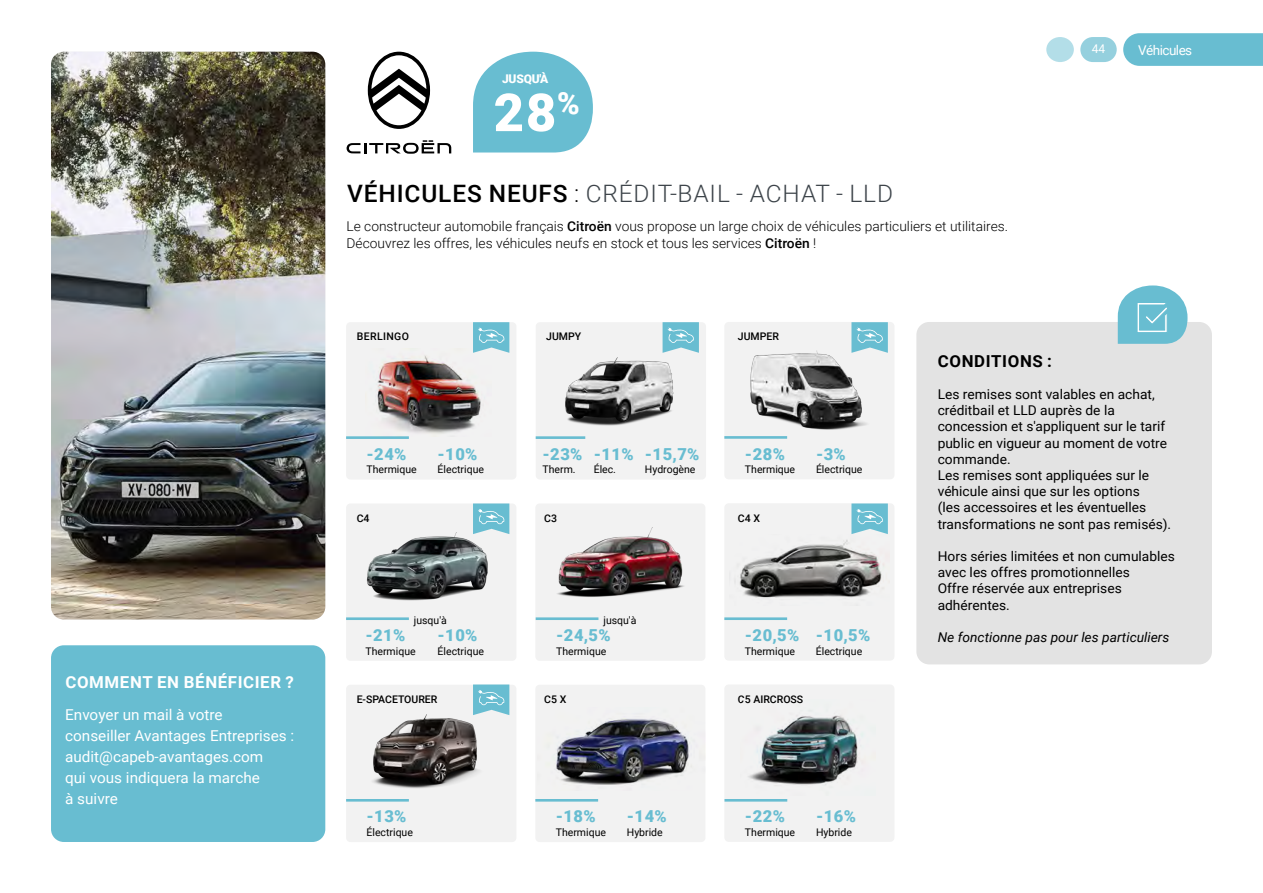
<style>
.page{position:relative;width:1263px;height:893px;background:#fff}
.page>*{position:absolute;margin:0;border:0;box-sizing:border-box;transform-origin:0 0}
.t1{font:900 52.5px "Roboto";color:#fff}
.t2{font:300 24px "Roboto";letter-spacing:.035em;color:#3d444a}
.t3{font:900 16.5px "Roboto";letter-spacing:.035em;color:#68bdd1}
.t4{font:700 16.5px "Roboto";letter-spacing:.035em;color:#fff}
.t5{font:700 16.5px "Roboto";letter-spacing:.035em;color:#000}
.t6{font:15px/21px "Roboto";color:#fff}
.t7{font:13.5px/16.2px "Roboto";color:#000}
.t8{font:300 13.5px/16.2px "Roboto";color:#000}
.t9{font:italic 13.5px "Roboto";color:#000}
.t10{font:13.5px "Roboto";letter-spacing:-.04em;color:#fff}
.t11{font:900 12px "Roboto";letter-spacing:-.015em;color:#fff}
.t12{font:12px "Roboto";color:#fff}
.t13{font:10.5px "Roboto";color:#000}
.t14{font:500 10.5px "Roboto";color:#000}
.t15{font:500 10.5px "Roboto";letter-spacing:.035em;color:#000}
.s1{font-weight:500;color:#000}
.s2{color:#000}
.s3{font-weight:500}
</style>
<div class="page">
<svg style="left:1123px;top:33px;width:140px;height:33px;background:#6dbfd2"></svg>
<div style="left:1046px;top:37px;width:28px;height:25px;background:#b3dee8;border-radius:50%"></div>
<div style="left:1080px;top:37px;width:37px;height:25px;background:#95d0de;border-radius:13px"></div>
<img style="left:51px;top:52px;width:274px;height:567px">
<div style="left:51px;top:645px;width:274px;height:197px;background:#68bdd1;border-radius:13px"></div>
<svg style="left:347px;top:140px;width:104px;height:14px"></svg>
<svg style="left:368px;top:52px;width:62px;height:77px"></svg>
<div style="left:346px;top:322px;width:170px;height:157px;background:#f2f2f2;border-radius:4px"></div>
<hr style="left:346px;top:436px;width:63px;height:3px;background:#68bdd1">
<div style="left:724px;top:322px;width:170px;height:157px;background:#f2f2f2;border-radius:4px"></div>
<hr style="left:724px;top:436px;width:63px;height:3px;background:#68bdd1">
<svg style="left:473px;top:322px;width:36px;height:31px"></svg>
<svg style="left:851px;top:322px;width:37px;height:31px"></svg>
<div style="left:536px;top:322px;width:170px;height:157px;background:#f2f2f2;border-radius:4px"></div>
<hr style="left:536px;top:436px;width:49px;height:3px;background:#68bdd1">
<svg style="left:662px;top:322px;width:37px;height:31px"></svg>
<img style="left:365px;top:349px;width:126px;height:88px">
<img style="left:565px;top:352px;width:113px;height:74px">
<img style="left:750px;top:349px;width:134px;height:81px">
<div style="left:346px;top:685px;width:170px;height:157px;background:#f2f2f2;border-radius:4px"></div>
<div style="left:535px;top:685px;width:170px;height:157px;background:#f2f2f2;border-radius:4px"></div>
<div style="left:724px;top:684px;width:170px;height:158px;background:#f2f2f2;border-radius:4px"></div>
<hr style="left:535px;top:799px;width:63px;height:3px;background:#68bdd1">
<hr style="left:724px;top:799px;width:63px;height:3px;background:#68bdd1">
<img style="left:748px;top:715px;width:115px;height:70px">
<img style="left:556px;top:718px;width:134px;height:67px">
<div style="left:346px;top:503px;width:170px;height:158px;background:#f2f2f2;border-radius:4px"></div>
<div style="left:535px;top:503px;width:170px;height:158px;background:#f2f2f2;border-radius:4px"></div>
<div style="left:724px;top:503px;width:170px;height:158px;background:#f2f2f2;border-radius:4px"></div>
<svg style="left:851px;top:503px;width:37px;height:31px"></svg>
<hr style="left:724px;top:617px;width:63px;height:3px;background:#68bdd1">
<svg style="left:473px;top:503px;width:36px;height:31px"></svg>
<img style="left:557px;top:527px;width:127px;height:70px">
<img style="left:739px;top:540px;width:145px;height:58px">
<img style="left:366px;top:523px;width:137px;height:78px">
<hr style="left:346px;top:617px;width:63px;height:3px;background:#68bdd1">
<hr style="left:536px;top:617px;width:62px;height:3px;background:#68bdd1">
<svg style="left:473px;top:52px;width:120px;height:101px;background:#7cc5d7"></svg>
<div style="left:916px;top:322px;width:296px;height:342px;background:#e3e3e3;border-radius:13px"></div>
<svg style="left:1118px;top:285px;width:69px;height:59px;background:#83c8d8"></svg>
<svg style="left:473px;top:684px;width:36px;height:31px"></svg>
<img style="left:346px;top:701px;width:161px;height:101px">
<p class="t4" style="left:65px;top:671px;width:230px">COMMENT EN BÉNÉFICIER ?</p>
<p class="t6" style="left:65px;top:703px;width:231px">Envoyer un mail à votre<br>conseiller Avantages Entreprises : audit@capeb-avantages.com<br>qui vous indiquera la marche<br>à suivre</p>
<p class="t11" style="left:502px;top:71px;width:48px">JUSQU'À</p>
<h1 class="t1" style="left:494px;top:76px;width:88px">28<sup>%</sup></h1>
<h2 class="t2" style="left:347px;top:176px;width:547px"><span class="s1">VÉHICULES NEUFS</span> <span class="s2">:</span> CRÉDIT-BAIL - ACHAT - LLD</h2>
<p class="t8" style="left:347px;top:218px;width:663px">Le constructeur automobile français <span class="s3">Citroën</span> vous propose un large choix de véhicules particuliers et utilitaires.<br>Découvrez les offres, les véhicules neufs en stock et tous les services <span class="s3">Citroën</span> !</p>
<p class="t15" style="left:357px;top:329px;width:54px">BERLINGO</p>
<p class="t14" style="left:738px;top:329px;width:43px">JUMPER</p>
<p class="t14" style="left:546px;top:329px;width:36px">JUMPY</p>
<p class="t12" style="left:1092px;top:41px;width:15px">44</p>
<p class="t10" style="left:1138px;top:41px;width:56px">Véhicules</p>
<p class="t3" style="left:367px;top:442px;width:41px">-24%</p>
<p class="t13" style="left:367px;top:462px;width:52px">Thermique</p>
<p class="t3" style="left:438px;top:442px;width:41px">-10%</p>
<p class="t13" style="left:438px;top:462px;width:48px">Électrique</p>
<p class="t3" style="left:542px;top:442px;width:41px">-23%</p>
<p class="t13" style="left:542px;top:462px;width:35px">Therm.</p>
<p class="t3" style="left:594px;top:442px;width:41px">-11%</p>
<p class="t13" style="left:594px;top:462px;width:24px">Élec.</p>
<p class="t3" style="left:645px;top:442px;width:56px">-15,7%</p>
<p class="t13" style="left:645px;top:462px;width:52px">Hydrogène</p>
<p class="t3" style="left:745px;top:442px;width:41px">-28%</p>
<p class="t13" style="left:745px;top:462px;width:52px">Thermique</p>
<p class="t3" style="left:816px;top:442px;width:31px">-3%</p>
<p class="t13" style="left:816px;top:462px;width:48px">Électrique</p>
<p class="t14" style="left:357px;top:510px;width:14px">C4</p>
<p class="t14" style="left:544px;top:510px;width:14px">C3</p>
<p class="t14" style="left:738px;top:510px;width:24px">C4 X</p>
<p class="t13" style="left:414px;top:613px;width:35px">jusqu'à</p>
<p class="t13" style="left:603px;top:613px;width:35px">jusqu'à</p>
<p class="t3" style="left:365px;top:624px;width:41px">-21%</p>
<p class="t13" style="left:365px;top:643px;width:52px">Thermique</p>
<p class="t3" style="left:438px;top:624px;width:41px">-10%</p>
<p class="t13" style="left:438px;top:643px;width:48px">Électrique</p>
<p class="t3" style="left:556px;top:624px;width:56px">-24,5%</p>
<p class="t13" style="left:556px;top:643px;width:52px">Thermique</p>
<p class="t3" style="left:745px;top:624px;width:56px">-20,5%</p>
<p class="t13" style="left:745px;top:643px;width:52px">Thermique</p>
<p class="t3" style="left:816px;top:624px;width:56px">-10,5%</p>
<p class="t13" style="left:816px;top:643px;width:48px">Électrique</p>
<p class="t5" style="left:938px;top:349px;width:116px">CONDITIONS :</p>
<p class="t7" style="left:938px;top:386px;width:235px">Les remises sont valables en achat, créditbail et LLD auprès de la concession et s'appliquent sur le tarif public en vigueur au moment de votre commande.<br>Les remises sont appliquées sur le véhicule ainsi que sur les options<br>(les accessoires et les éventuelles transformations ne sont pas remisés).</p>
<p class="t7" style="left:938px;top:548px;width:239px">Hors séries limitées et non cumulables avec les offres promotionnelles<br>Offre réservée aux entreprises adhérentes.</p>
<p class="t9" style="left:938px;top:628px;width:233px">Ne fonctionne pas pour les particuliers</p>
<p class="t14" style="left:357px;top:692px;width:82px">E-SPACETOURER</p>
<p class="t14" style="left:544px;top:692px;width:24px">C5 X</p>
<p class="t14" style="left:738px;top:692px;width:67px">C5 AIRCROSS</p>
<p class="t3" style="left:367px;top:805px;width:41px">-13%</p>
<p class="t13" style="left:367px;top:825px;width:48px">Électrique</p>
<p class="t3" style="left:556px;top:805px;width:41px">-18%</p>
<p class="t13" style="left:556px;top:825px;width:52px">Thermique</p>
<p class="t3" style="left:627px;top:805px;width:41px">-14%</p>
<p class="t13" style="left:627px;top:825px;width:37px">Hybride</p>
<p class="t3" style="left:745px;top:805px;width:41px">-22%</p>
<p class="t13" style="left:745px;top:825px;width:52px">Thermique</p>
<p class="t3" style="left:816px;top:805px;width:41px">-16%</p>
<p class="t13" style="left:816px;top:825px;width:37px">Hybride</p>
</div>
